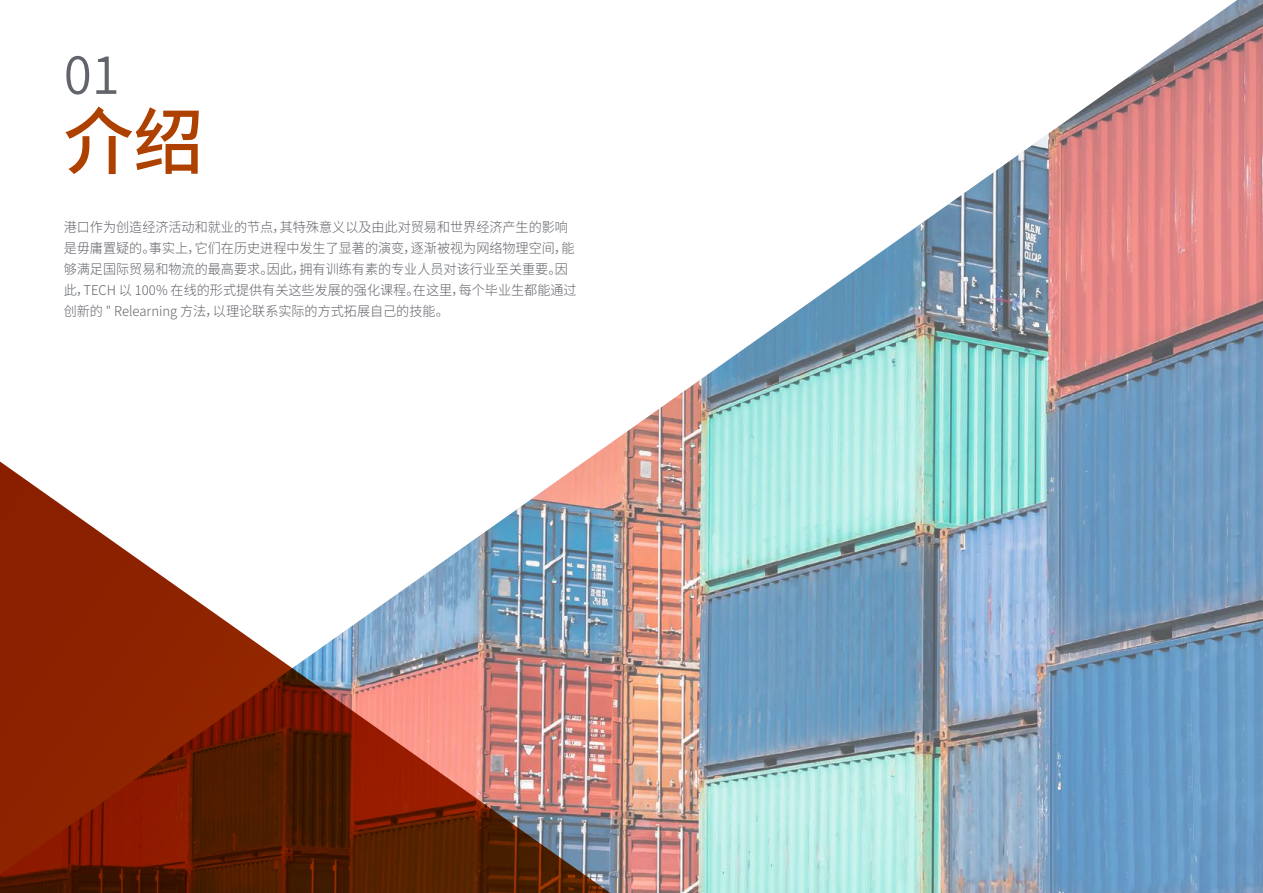
<style>
.page{position:relative;width:1263px;height:893px;background:#fff}
.page>*{position:absolute;margin:0;border:0;box-sizing:border-box;transform-origin:0 0}
.t1{font:500 72px "Source Han Sans CN";color:#ae4000}
.t2{font:52.5px "Source Han Sans CN";color:#61646a}
.t3{font:300 13.5px/21px "Source Han Sans CN";color:#61646a}
</style>
<div class="page">
<img style="left:607px;top:0;width:656px;height:893px">
<img style="left:0;top:446px;width:640px;height:447px">
<h2 class="t2" style="left:64px;top:45px;width:57px">01</h2>
<h1 class="t1" style="left:64px;top:101px;width:141px">介绍</h1>
<p class="t3" style="left:64px;top:217px;width:514px">港口作为创造经济活动和就业的节点，其特殊意义以及由此对贸易和世界经济产生的影响是毋庸置疑的。事实上，它们在历史进程中发生了显著的演变，逐渐被视为网络物理空间，能够满足国际贸易和物流的最高要求。因此，拥有训练有素的专业人员对该行业至关重要。因此，TECH 以 100% 在线的形式提供有关这些发展的强化课程。在这里，每个毕业生都能通过创新的 " Relearning 方法，以理论联系实际的方式拓展自己的技能。</p>
</div>
